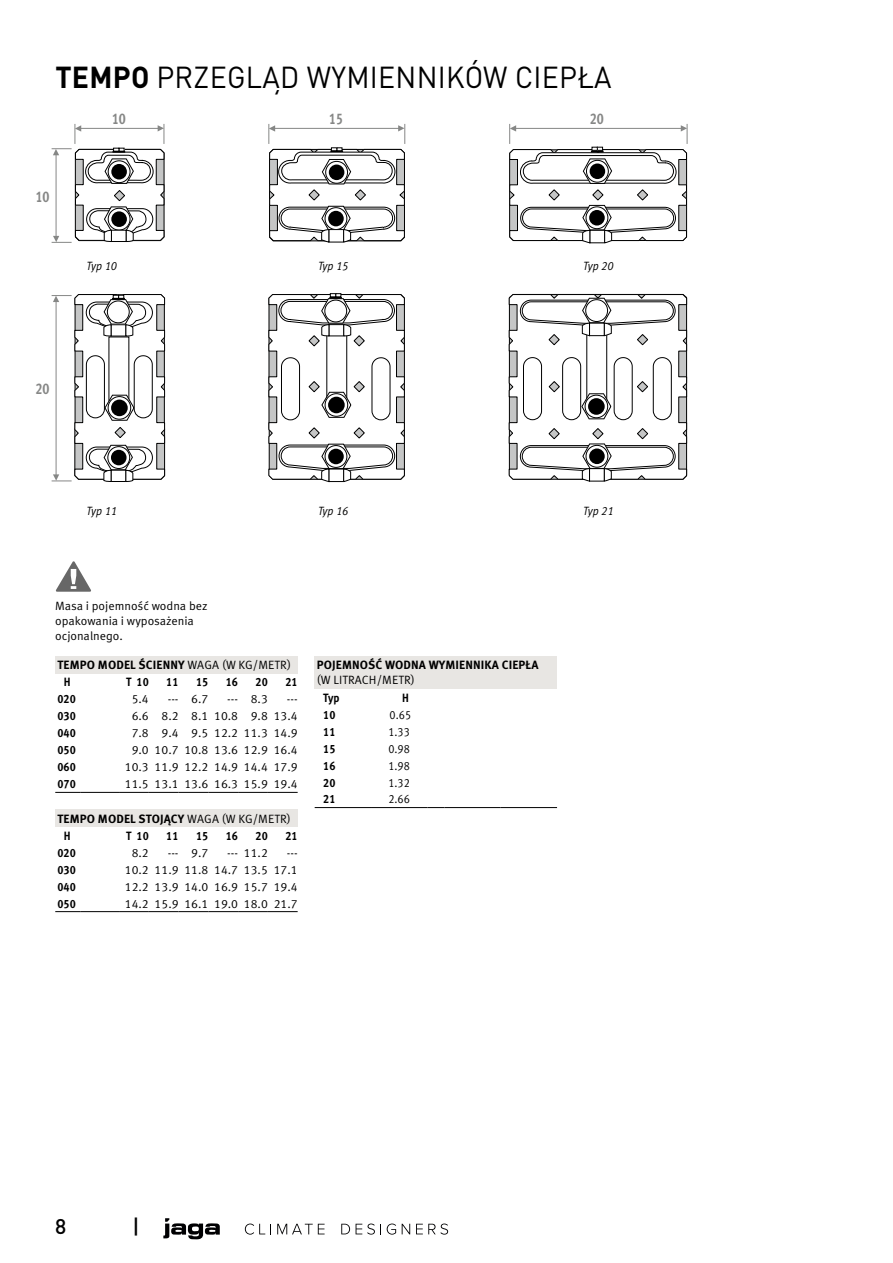
<style>
.page{position:relative;width:893px;height:1263px;background:#fff}
.page>*{position:absolute;margin:0;border:0;box-sizing:border-box;transform-origin:0 0}
.t1{font:30px "DIN Pro";letter-spacing:.01em;color:#000;scale:.95 1}
.t2{font:500 21px "DIN Pro";color:#000}
.t3{font:700 condensed 15.6px "Meta Pro";color:#868786;scale:.9 1}
.t4{font:12px/15px "Meta Pro";color:#000}
.t5{font:700 12px/17px "Meta Pro";letter-spacing:.01em;color:#000}
.t6{font:700 12px "Meta Pro";letter-spacing:.01em;color:#000;scale:.9 1}
.t7{font:italic 12px "Meta Pro";color:#000;scale:.9 1}
.t8{font:12px "Meta Pro";color:#000;scale:.9 1}
.s1{font-weight:700}
.s2{font-weight:400}
</style>
<div class="page">
<svg style="left:268px;top:293px;width:137px;height:189px"></svg>
<svg style="left:508px;top:293px;width:179px;height:189px"></svg>
<svg style="left:268px;top:124px;width:137px;height:119px"></svg>
<svg style="left:509px;top:124px;width:179px;height:120px"></svg>
<svg style="left:52px;top:124px;width:113px;height:119px"></svg>
<svg style="left:52px;top:294px;width:113px;height:188px"></svg>
<svg style="left:56px;top:561px;width:35px;height:31px"></svg>
<div style="left:55px;top:656px;width:243px;height:17px;background:#e8e6e3"></div>
<svg style="left:55px;top:792px;width:26px;height:1px"></svg>
<hr style="left:81px;top:792px;width:38px;height:1px;background:#000">
<hr style="left:119px;top:792px;width:30px;height:1px;background:#000">
<hr style="left:149px;top:792px;width:30px;height:1px;background:#000">
<svg style="left:179px;top:792px;width:29px;height:1px"></svg>
<hr style="left:208px;top:792px;width:30px;height:1px;background:#000">
<hr style="left:238px;top:792px;width:30px;height:1px;background:#000">
<hr style="left:268px;top:792px;width:30px;height:1px;background:#000">
<div style="left:55px;top:809px;width:243px;height:17px;background:#e8e6e3"></div>
<svg style="left:55px;top:911px;width:26px;height:1px"></svg>
<hr style="left:81px;top:911px;width:38px;height:1px;background:#000">
<hr style="left:119px;top:911px;width:30px;height:1px;background:#000">
<hr style="left:149px;top:911px;width:30px;height:1px;background:#000">
<svg style="left:179px;top:911px;width:29px;height:1px"></svg>
<hr style="left:208px;top:911px;width:30px;height:1px;background:#000">
<hr style="left:238px;top:911px;width:30px;height:1px;background:#000">
<hr style="left:268px;top:911px;width:30px;height:1px;background:#000">
<div style="left:315px;top:656px;width:242px;height:32px;background:#e8e6e3"></div>
<hr style="left:315px;top:807px;width:56px;height:1px;background:#000">
<hr style="left:371px;top:807px;width:56px;height:1px;background:#000">
<svg style="left:427px;top:807px;width:17px;height:1px"></svg>
<hr style="left:444px;top:807px;width:57px;height:1px;background:#000">
<hr style="left:501px;top:807px;width:56px;height:1px;background:#000">
<svg style="left:245px;top:1223px;width:26px;height:11px"></svg>
<svg style="left:277px;top:1224px;width:48px;height:10px"></svg>
<svg style="left:341px;top:1224px;width:9px;height:10px"></svg>
<svg style="left:356px;top:1223px;width:25px;height:11px"></svg>
<svg style="left:387px;top:1223px;width:9px;height:11px"></svg>
<svg style="left:402px;top:1224px;width:8px;height:10px"></svg>
<svg style="left:416px;top:1223px;width:32px;height:11px"></svg>
<svg style="left:163px;top:1218px;width:57px;height:21px"></svg>
<h1 class="t1" style="left:55px;top:57px;width:587px"><span class="s1">TEMPO</span> PRZEGLĄD WYMIENNIKÓW CIEPŁA</h1>
<h3 class="t3" style="left:36px;top:185px;width:17px">10</h3>
<h3 class="t3" style="left:112px;top:107px;width:17px">10</h3>
<h3 class="t3" style="left:329px;top:107px;width:17px">15</h3>
<h3 class="t3" style="left:590px;top:107px;width:17px">20</h3>
<p class="t7" style="left:87px;top:259px;width:35px">Typ 10</p>
<p class="t7" style="left:318px;top:259px;width:35px">Typ 15</p>
<p class="t7" style="left:583px;top:259px;width:35px">Typ 20</p>
<h3 class="t3" style="left:36px;top:377px;width:17px">20</h3>
<p class="t7" style="left:87px;top:504px;width:35px">Typ 11</p>
<p class="t7" style="left:318px;top:504px;width:35px">Typ 16</p>
<p class="t7" style="left:583px;top:504px;width:35px">Typ 21</p>
<p class="t4" style="left:55px;top:598px;width:154px">Masa i pojemność wodna bez opakowania i wyposażenia ocjonalnego.</p>
<p class="t5" style="left:64px;top:657px;width:229px;text-indent:-6px">TEMPO MODEL ŚCIENNY <span class="s2">WAGA (W KG/METR)<br></span>H</p>
<p class="t6" style="left:126px;top:674px;width:27px">T 10</p>
<p class="t6" style="left:166px;top:674px;width:15px">11</p>
<p class="t6" style="left:196px;top:674px;width:15px">15</p>
<p class="t6" style="left:226px;top:674px;width:15px">16</p>
<p class="t6" style="left:256px;top:674px;width:15px">20</p>
<p class="t6" style="left:285px;top:674px;width:15px">21</p>
<p class="t6" style="left:57px;top:692px;width:22px">020</p>
<p class="t4" style="left:132px;top:692px;width:19px">5.4</p>
<p class="t4" style="left:168px;top:692px;width:42px">--- 6.7</p>
<p class="t4" style="left:227px;top:692px;width:42px">--- 8.3</p>
<p class="t4" style="left:287px;top:692px;width:12px">---</p>
<p class="t6" style="left:57px;top:709px;width:22px">030</p>
<p class="t4" style="left:132px;top:709px;width:167px">6.6 8.2 8.1 10.8 9.8 13.4</p>
<p class="t6" style="left:57px;top:726px;width:22px">040</p>
<p class="t4" style="left:132px;top:726px;width:167px">7.8 9.4 9.5 12.2 11.3 14.9</p>
<p class="t6" style="left:57px;top:743px;width:22px">050</p>
<p class="t4" style="left:132px;top:743px;width:167px">9.0 10.7 10.8 13.6 12.9 16.4</p>
<p class="t6" style="left:57px;top:760px;width:22px">060</p>
<p class="t4" style="left:125px;top:760px;width:174px">10.3 11.9 12.2 14.9 14.4 17.9</p>
<p class="t6" style="left:57px;top:776px;width:22px">070</p>
<p class="t4" style="left:125px;top:777px;width:174px">11.5 13.1 13.6 16.3 15.9 19.4</p>
<p class="t5" style="left:64px;top:810px;width:228px;text-indent:-6px">TEMPO MODEL STOJĄCY <span class="s2">WAGA (W KG/METR)<br></span>H</p>
<p class="t6" style="left:126px;top:828px;width:27px">T 10</p>
<p class="t6" style="left:166px;top:828px;width:15px">11</p>
<p class="t6" style="left:196px;top:828px;width:15px">15</p>
<p class="t6" style="left:226px;top:828px;width:15px">16</p>
<p class="t6" style="left:256px;top:828px;width:15px">20</p>
<p class="t6" style="left:285px;top:828px;width:15px">21</p>
<p class="t6" style="left:57px;top:845px;width:22px">020</p>
<p class="t4" style="left:132px;top:845px;width:19px">8.2</p>
<p class="t4" style="left:168px;top:845px;width:42px">--- 9.7</p>
<p class="t4" style="left:227px;top:845px;width:42px">--- 11.2</p>
<p class="t4" style="left:287px;top:845px;width:12px">---</p>
<p class="t6" style="left:57px;top:862px;width:22px">030</p>
<p class="t4" style="left:125px;top:862px;width:174px">10.2 11.9 11.8 14.7 13.5 17.1</p>
<p class="t6" style="left:57px;top:879px;width:22px">040</p>
<p class="t4" style="left:125px;top:879px;width:174px">12.2 13.9 14.0 16.9 15.7 19.4</p>
<p class="t6" style="left:57px;top:896px;width:22px">050</p>
<p class="t4" style="left:125px;top:896px;width:174px">14.2 15.9 16.1 19.0 18.0 21.7</p>
<p class="t5" style="left:317px;top:657px;width:223px">POJEMNOŚĆ WODNA WYMIENNIKA CIEPŁA</p>
<p class="t4" style="left:317px;top:673px;width:99px">(W LITRACH/METR)</p>
<p class="t6" style="left:323px;top:690px;width:20px">Typ</p>
<p class="t6" style="left:402px;top:690px;width:9px">H</p>
<p class="t6" style="left:323px;top:707px;width:15px">10</p>
<p class="t8" style="left:390px;top:707px;width:25px">0.65</p>
<p class="t6" style="left:323px;top:724px;width:15px">11</p>
<p class="t8" style="left:388px;top:724px;width:25px">1.33</p>
<p class="t6" style="left:323px;top:741px;width:15px">15</p>
<p class="t8" style="left:388px;top:741px;width:25px">0.98</p>
<p class="t6" style="left:323px;top:758px;width:15px">16</p>
<p class="t8" style="left:388px;top:758px;width:25px">1.98</p>
<p class="t6" style="left:323px;top:775px;width:15px">20</p>
<p class="t8" style="left:388px;top:775px;width:25px">1.32</p>
<p class="t6" style="left:323px;top:792px;width:15px">21</p>
<p class="t8" style="left:388px;top:792px;width:25px">2.66</p>
<h2 class="t2" style="left:55px;top:1212px;width:13px">8</h2>
<h2 class="t2" style="left:132px;top:1212px;width:9px">|</h2>
</div>
